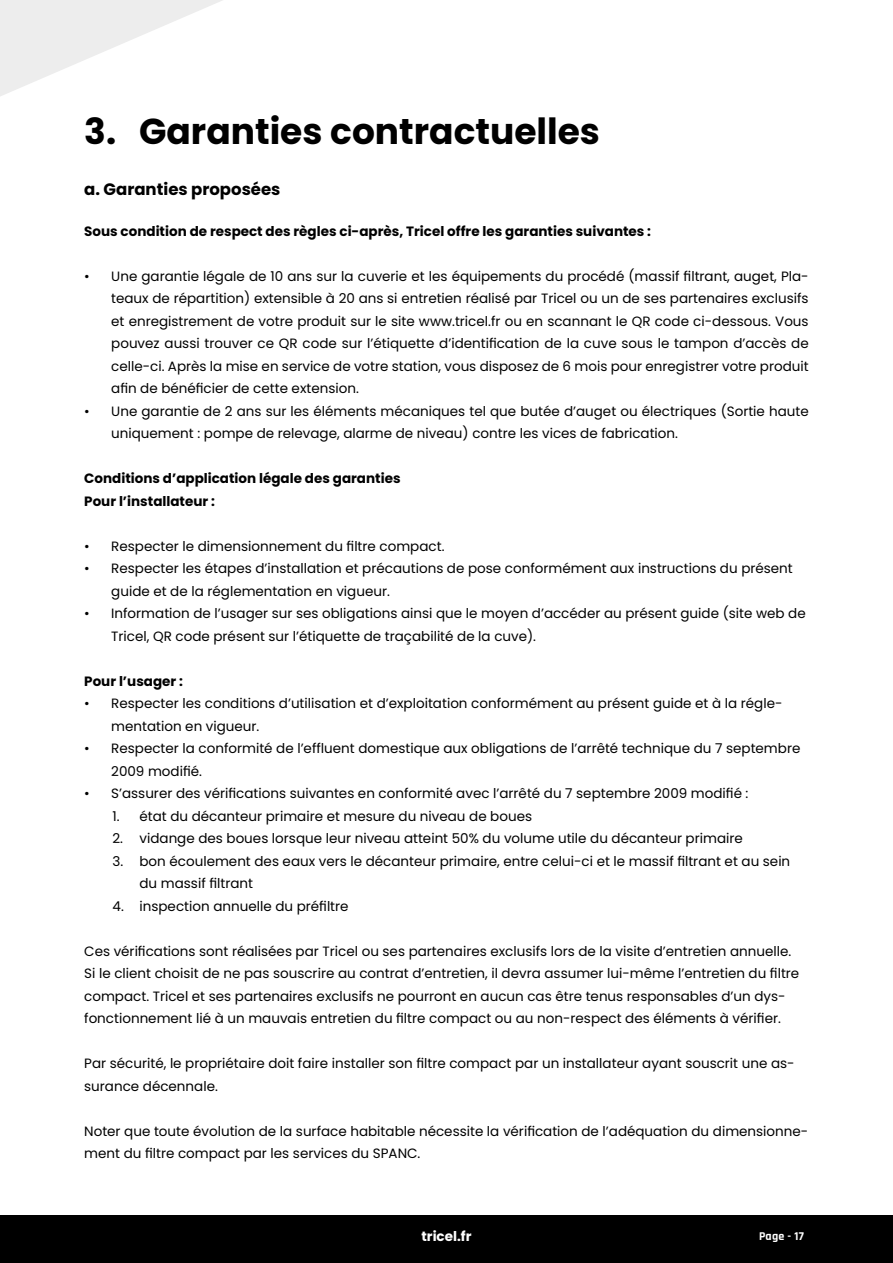
<style>
.page{position:relative;width:893px;height:1263px;background:#fff}
.page>*{position:absolute;margin:0;border:0;box-sizing:border-box;transform-origin:0 0}
.t1{font:700 36px "Poppins";color:#000}
.t2{font:700 16.5px "Poppins";color:#000}
.t3{font:13.5px/22.5px "Poppins";color:#000}
.t4{font:700 13.5px/22.5px "Poppins";color:#000}
.t5{font:700 13.5px "Poppins";color:#fff}
.t6{font:700 12px "Rajdhani";letter-spacing:.02em;color:#fff}
</style>
<div class="page">
<div style="left:0;top:1215px;width:893px;height:48px;background:#000"></div>
<svg style="left:0;top:0;width:222px;height:96px;fill:#ededed"></svg>
<h1 class="t1" style="left:84px;top:110px;width:517px">3. Garanties contractuelles</h1>
<p class="t2" style="left:84px;top:179px;width:198px">a. Garanties proposées</p>
<p class="t4" style="left:84px;top:220px;width:568px">Sous condition de respect des règles ci-après, Tricel offre les garanties suivantes :</p>
<p class="t3" style="left:111px;top:265px;width:699px;text-align:justify;text-indent:-27px">• Une garantie légale de 10 ans sur la cuverie et les équipements du procédé (massif filtrant, auget, Pla&shy;teaux de répartition) extensible à 20 ans si entretien réalisé par Tricel ou un de ses partenaires exclusifs et enregistrement de votre produit sur le site www.tricel.fr ou en scannant le QR code ci-dessous. Vous pouvez aussi trouver ce QR code sur l’étiquette d’identification de la cuve sous le tampon d’accès de celle-ci. Après la mise en service de votre station, vous disposez de 6 mois pour enregistrer votre produit afin de bénéficier de cette extension.</p>
<p class="t3" style="left:111px;top:400px;width:699px;text-indent:-27px">• Une garantie de 2 ans sur les éléments mécaniques tel que butée d’auget ou électriques (Sortie haute uniquement : pompe de relevage, alarme de niveau) contre les vices de fabrication.</p>
<p class="t4" style="left:84px;top:467px;width:318px">Conditions d’application légale des garanties<br>Pour l’installateur :</p>
<p class="t3" style="left:84px;top:535px;width:362px">• Respecter le dimensionnement du filtre compact.</p>
<p class="t3" style="left:111px;top:557px;width:683px;text-indent:-27px">• Respecter les étapes d’installation et précautions de pose conformément aux instructions du présent guide et de la réglementation en vigueur.</p>
<p class="t3" style="left:111px;top:602px;width:696px;text-indent:-27px">• Information de l’usager sur ses obligations ainsi que le moyen d’accéder au présent guide (site web de<br>Tricel, QR code présent sur l’étiquette de traçabilité de la cuve).</p>
<p class="t4" style="left:84px;top:670px;width:100px">Pour l’usager :</p>
<p class="t3" style="left:111px;top:692px;width:673px;text-indent:-27px">• Respecter les conditions d’utilisation et d’exploitation conformément au présent guide et à la régle&shy;mentation en vigueur.</p>
<p class="t3" style="left:111px;top:737px;width:691px;text-indent:-27px">• Respecter la conformité de l’effluent domestique aux obligations de l’arrêté technique du 7 septembre<br>2009 modifié.</p>
<p class="t3" style="left:84px;top:782px;width:666px">• S’assurer des vérifications suivantes en conformité avec l’arrêté du 7 septembre 2009 modifié :</p>
<p class="t3" style="left:113px;top:805px;width:421px">1. état du décanteur primaire et mesure du niveau de boues</p>
<p class="t3" style="left:113px;top:827px;width:632px">2. vidange des boues lorsque leur niveau atteint 50% du volume utile du décanteur primaire</p>
<p class="t3" style="left:140px;top:850px;width:652px;text-indent:-27px">3. bon écoulement des eaux vers le décanteur primaire, entre celui-ci et le massif filtrant et au sein du massif filtrant</p>
<p class="t3" style="left:113px;top:895px;width:238px">4. inspection annuelle du préfiltre</p>
<p class="t3" style="left:84px;top:940px;width:717px">Ces vérifications sont réalisées par Tricel ou ses partenaires exclusifs lors de la visite d’entretien annuelle.<br>Si le client choisit de ne pas souscrire au contrat d’entretien, il devra assumer lui-même l’entretien du filtre compact. Tricel et ses partenaires exclusifs ne pourront en aucun cas être tenus responsables d’un dys&shy;fonctionnement lié à un mauvais entretien du filtre compact ou au non-respect des éléments à vérifier.</p>
<p class="t3" style="left:84px;top:1052px;width:712px">Par sécurité, le propriétaire doit faire installer son filtre compact par un installateur ayant souscrit une as&shy;surance décennale.</p>
<p class="t3" style="left:84px;top:1120px;width:723px">Noter que toute évolution de la surface habitable nécessite la vérification de l’adéquation du dimensionne&shy;ment du filtre compact par les services du SPANC.</p>
<p class="t5" style="left:421px;top:1228px;width:52px">tricel.fr</p>
<p class="t6" style="left:759px;top:1229px;width:46px">Page - 17</p>
</div>
